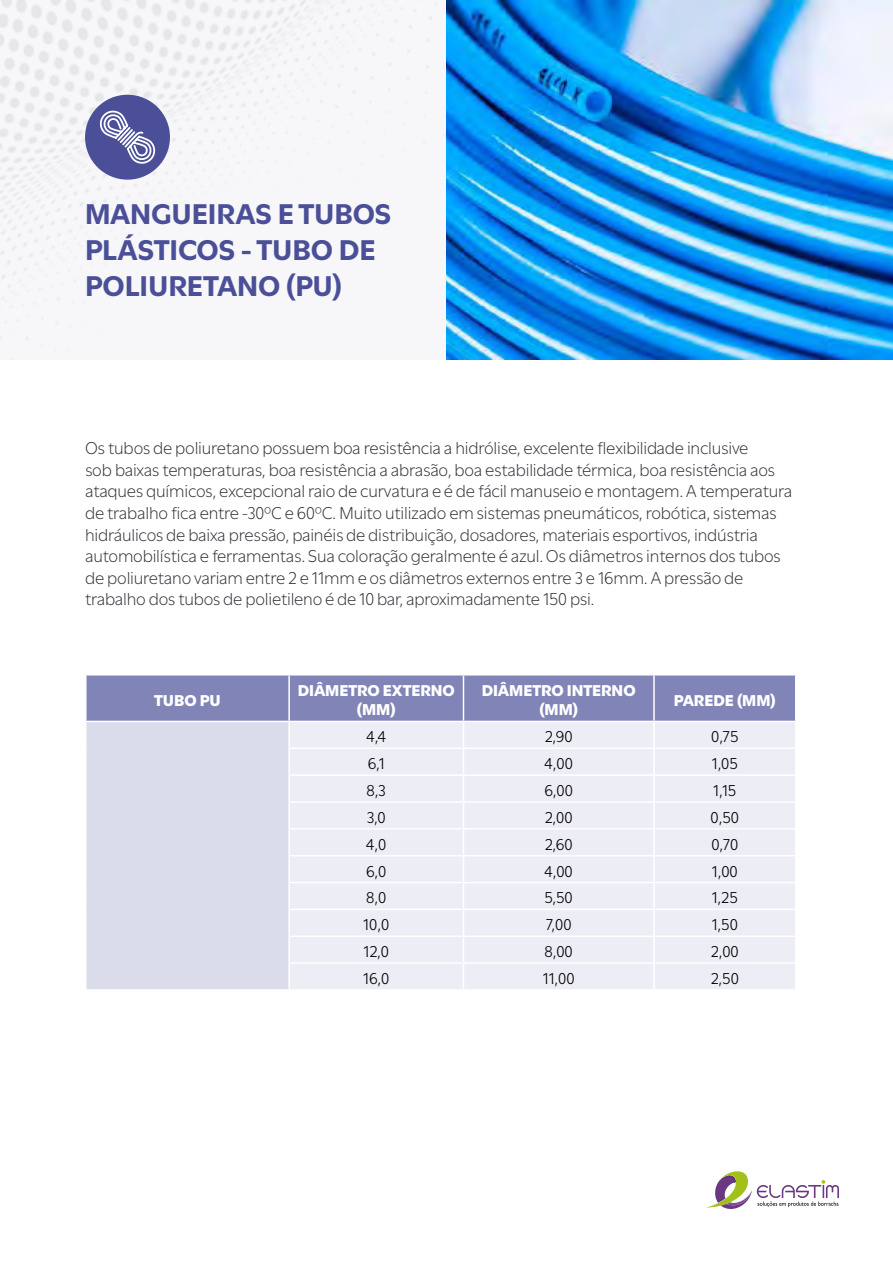
<style>
.page{position:relative;width:893px;height:1263px;background:#fff}
.page>*{position:absolute;margin:0;border:0;box-sizing:border-box;transform-origin:0 0}
.t1{font:700 30px/36px "Utile";letter-spacing:-.005em;color:#4b4f98}
.t2{font:300 18px/21.6px "Utile";letter-spacing:-.01em;color:#2d2d37}
.t3{font:16.5px "Utile";color:#000}
.t4{font:900 16.5px/19.8px "Utile";letter-spacing:-.005em;color:#fff;text-align:center}
</style>
<div class="page">
<svg style="left:706px;top:1171px;width:133px;height:38px"></svg>
<img style="left:0;top:0;width:446px;height:359px">
<img style="left:446px;top:0;width:447px;height:359px">
<div style="left:85px;top:95px;width:85px;height:85px;background:#4b4f98;border-radius:50%"></div>
<svg style="left:99px;top:110px;width:57px;height:54px"></svg>
<svg style="left:86px;top:675px;width:710px;height:314px;background:#d9dae9"></svg>
<h1 class="t1" style="left:85px;top:192px;width:308px">MANGUEIRAS E TUBOS<br>PLÁSTICOS - TUBO DE<br>POLIURETANO (PU)</h1>
<p class="t2" style="left:85px;top:436px;width:709px">Os tubos de poliuretano possuem boa resistência a hidrólise, excelente flexibilidade inclusive<br>sob baixas temperaturas, boa resistência a abrasão, boa estabilidade térmica, boa resistência aos ataques químicos, excepcional raio de curvatura e é de fácil manuseio e montagem. A temperatura de trabalho fica entre -30ºC e 60ºC. Muito utilizado em sistemas pneumáticos, robótica, sistemas hidráulicos de baixa pressão, painéis de distribuição, dosadores, materiais esportivos, indústria automobilística e ferramentas. Sua coloração geralmente é azul. Os diâmetros internos dos tubos de poliuretano variam entre 2 e 11mm e os diâmetros externos entre 3 e 16mm. A pressão de trabalho dos tubos de polietileno é de 10 bar, aproximadamente 150 psi.</p>
<p class="t4" style="left:154px;top:688px;width:68px">TUBO PU</p>
<p class="t4" style="left:298px;top:678px;width:159px">DIÂMETRO EXTERNO (MM)</p>
<p class="t4" style="left:482px;top:678px;width:155px">DIÂMETRO INTERNO (MM)</p>
<p class="t4" style="left:674px;top:688px;width:103px">PAREDE (MM)</p>
<p class="t3" style="left:366px;top:724px;width:21px">4,4</p>
<p class="t3" style="left:545px;top:724px;width:29px">2,90</p>
<p class="t3" style="left:711px;top:724px;width:29px">0,75</p>
<p class="t3" style="left:368px;top:751px;width:19px">6,1</p>
<p class="t3" style="left:545px;top:751px;width:30px">4,00</p>
<p class="t3" style="left:712px;top:751px;width:28px">1,05</p>
<p class="t3" style="left:366px;top:778px;width:21px">8,3</p>
<p class="t3" style="left:545px;top:778px;width:30px">6,00</p>
<p class="t3" style="left:713px;top:778px;width:25px">1,15</p>
<p class="t3" style="left:367px;top:804px;width:21px">3,0</p>
<p class="t3" style="left:545px;top:804px;width:29px">2,00</p>
<p class="t3" style="left:711px;top:804px;width:30px">0,50</p>
<p class="t3" style="left:366px;top:831px;width:22px">4,0</p>
<p class="t3" style="left:545px;top:831px;width:29px">2,60</p>
<p class="t3" style="left:711px;top:831px;width:28px">0,70</p>
<p class="t3" style="left:366px;top:858px;width:22px">6,0</p>
<p class="t3" style="left:545px;top:858px;width:30px">4,00</p>
<p class="t3" style="left:712px;top:858px;width:27px">1,00</p>
<p class="t3" style="left:366px;top:885px;width:21px">8,0</p>
<p class="t3" style="left:544px;top:885px;width:30px">5,50</p>
<p class="t3" style="left:712px;top:885px;width:28px">1,25</p>
<p class="t3" style="left:363px;top:912px;width:27px">10,0</p>
<p class="t3" style="left:546px;top:912px;width:27px">7,00</p>
<p class="t3" style="left:712px;top:912px;width:28px">1,50</p>
<p class="t3" style="left:363px;top:939px;width:27px">12,0</p>
<p class="t3" style="left:545px;top:939px;width:30px">8,00</p>
<p class="t3" style="left:711px;top:939px;width:29px">2,00</p>
<p class="t3" style="left:363px;top:965px;width:27px">16,0</p>
<p class="t3" style="left:543px;top:965px;width:33px">11,00</p>
<p class="t3" style="left:711px;top:965px;width:30px">2,50</p>
</div>
